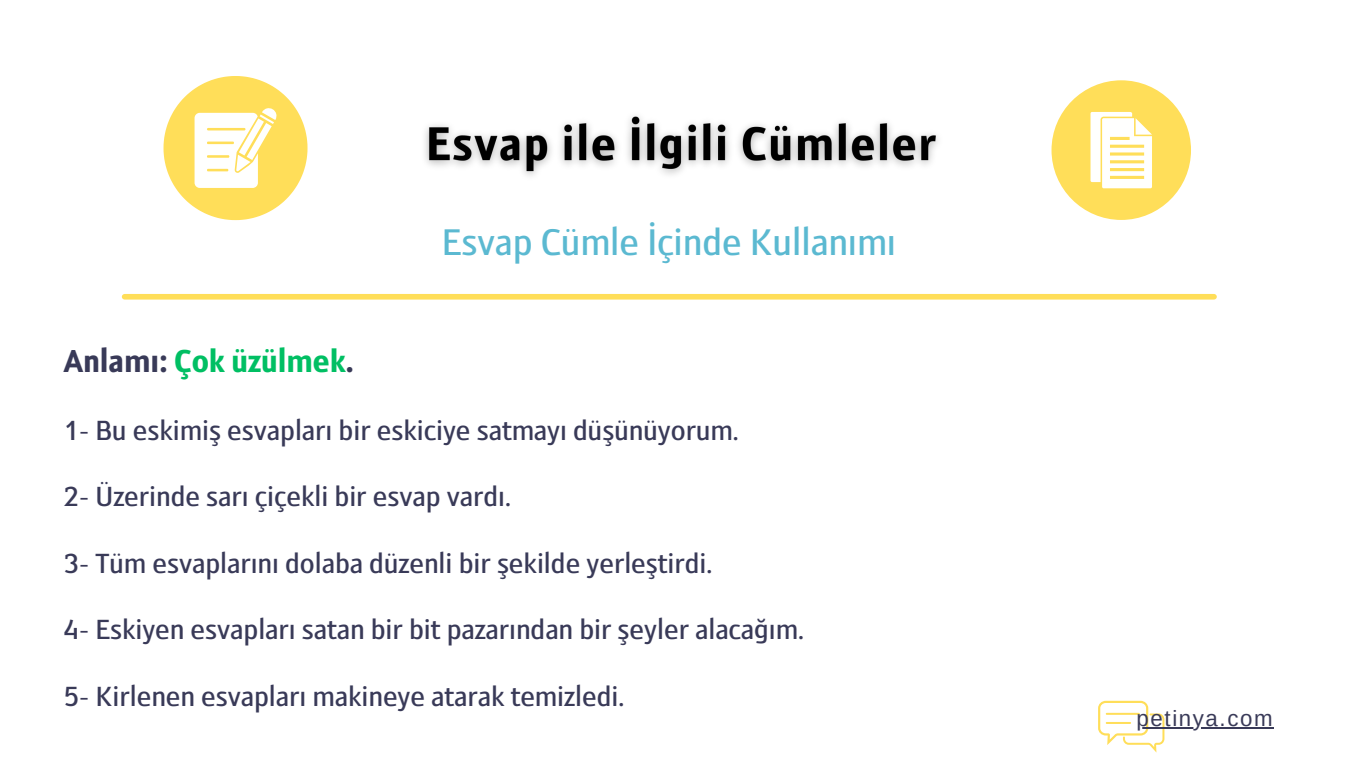
<style>
.page{position:relative;width:1350px;height:760px;background:#fff}
.page>*{position:absolute;margin:0;border:0;box-sizing:border-box;transform-origin:0 0}
.t1{font:41.4px "OS Aran 500";color:#5bb9d1}
.t2{font:35.4px "OS Aran 700";color:#00bf63}
.t3{font:30.9px/66.3px "OS Aran 500";color:#393a58}
.t4{font:22.2px "Arimo";letter-spacing:.07em;color:#393a58}
.s1{color:#393a58}
</style>
<div class="page">
<svg style="left:164px;top:76px;width:144px;height:144px"></svg>
<div style="left:1052px;top:80px;width:139px;height:140px;background:#ffde59;border-radius:50%"></div>
<svg style="left:1091px;top:112px;width:61px;height:76px"></svg>
<div style="left:122px;top:294px;width:1095px;height:5px;background:#ffde59;border-radius:3px"></div>
<svg style="left:1098px;top:700px;width:66px;height:52px"></svg>
<hr style="left:1106px;top:712px;width:34px;height:2px;background:#ffde59">
<hr style="left:1106px;top:721px;width:25px;height:2px;background:#ffde59">
<img style="left:425px;top:116px;width:513px;height:60px">
<hr style="left:1137px;top:727px;width:137px;height:1px;background:#393a58">
<h1 class="t1" style="left:442px;top:223px;width:456px">Esvap Cümle İçinde Kullanımı</h1>
<p class="t2" style="left:64px;top:346px;width:291px"><span class="s1">Anlamı:</span> Çok üzülmek<span class="s1">.</span></p>
<p class="t3" style="left:64px;top:399px;width:742px">1- Bu eskimiş esvapları bir eskiciye satmayı düşünüyorum.<br>2- Üzerinde sarı çiçekli bir esvap vardı.<br>3- Tüm esvaplarını dolaba düzenli bir şekilde yerleştirdi.<br>4- Eskiyen esvapları satan bir bit pazarından bir şeyler alacağım.<br>5- Kirlenen esvapları makineye atarak temizledi.</p>
<p class="t4" style="left:1137px;top:705px;width:138px">petinya.com</p>
</div>
